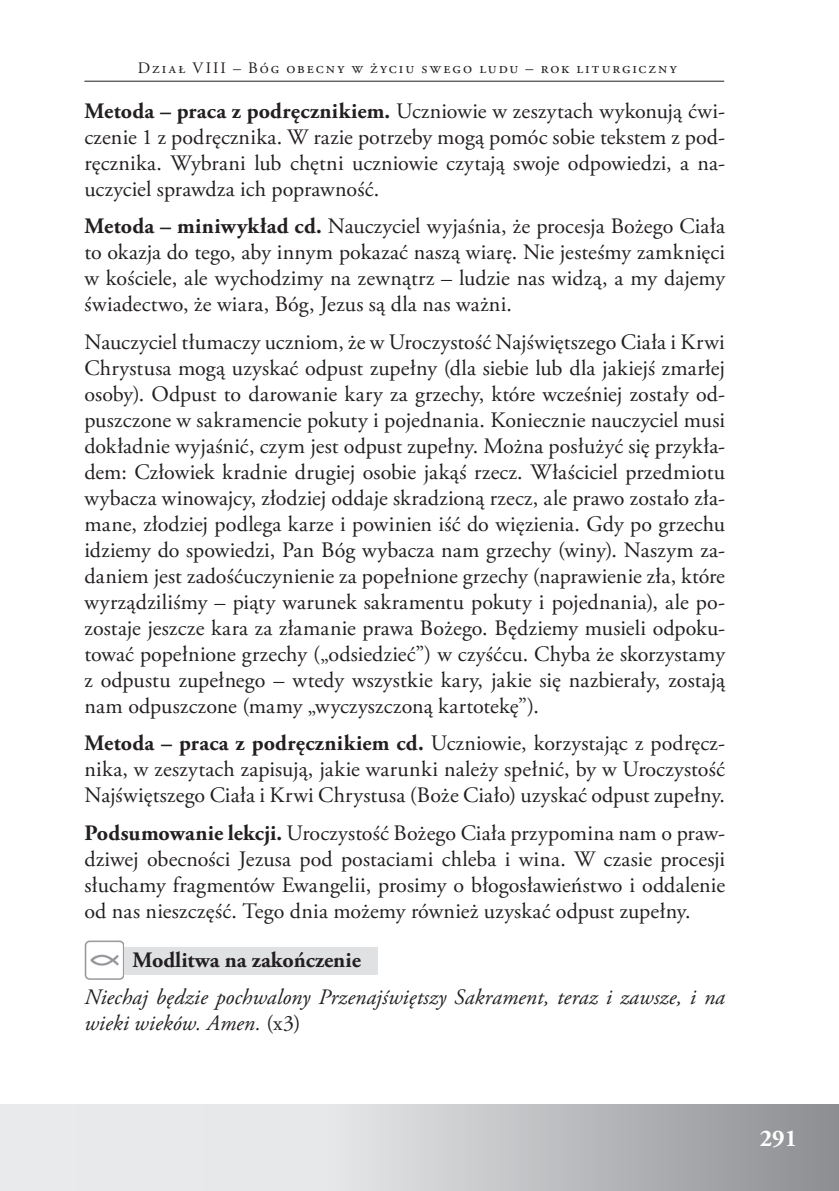
<style>
.page{position:relative;width:839px;height:1191px;background:#fff}
.page>*{position:absolute;margin:0;border:0;box-sizing:border-box;transform-origin:0 0}
.t1{font:700 24px "Adobe Garamond Pro";color:#fff}
.t2{font:22px/26px "Adobe Garamond Pro";letter-spacing:.01em;color:#231f20;text-align:justify}
.t3{font:italic 22px/26px "Adobe Garamond Pro";letter-spacing:.005em;color:#231f20}
.t4{font:700 22px "Adobe Garamond Pro";color:#231f20}
.t5{font:16px "Adobe Garamond Pro";letter-spacing:.125em;color:#231f20}
.s1{font-weight:700}
.s2{font-style:normal}
</style>
<div class="page">
<hr style="left:0;top:1104px;width:1px;height:86px;background:#e9eaeb">
<svg style="left:1px;top:1104px;width:838px;height:86px;background:#caccce"></svg>
<hr style="left:84px;top:81px;width:640px;height:1px;background:#231f20">
<div style="left:121px;top:946px;width:257px;height:28px;background:#e0e1e3"></div>
<img style="left:84px;top:940px;width:40px;height:40px">
<svg style="left:49px;top:1154px;width:11px;height:36px"></svg>
<p class="t5" style="left:138px;top:58px;width:541px">Dział VIII – Bóg obecny w życiu swego ludu – rok liturgiczny</p>
<p class="t2" style="left:84px;top:99px;width:642px"><span class="s1">Metoda – praca z podręcznikiem.</span> Uczniowie w zeszytach wykonują ćwi&shy;czenie 1 z podręcznika. W razie potrzeby mogą pomóc sobie tekstem z pod&shy;ręcznika. Wybrani lub chętni uczniowie czytają swoje odpowiedzi, a na&shy;uczyciel sprawdza ich poprawność.</p>
<p class="t2" style="left:84px;top:214px;width:642px"><span class="s1">Metoda – miniwykład cd.</span> Nauczyciel wyjaśnia, że procesja Bożego Ciała to okazja do tego, aby innym pokazać naszą wiarę. Nie jesteśmy zamknięci w kościele, ale wychodzimy na zewnątrz – ludzie nas widzą, a my dajemy świadectwo, że wiara, Bóg, Jezus są dla nas ważni.</p>
<p class="t2" style="left:84px;top:329px;width:642px">Nauczyciel tłumaczy uczniom, że w Uroczystość Najświętszego Ciała i Krwi Chrystusa mogą uzyskać odpust zupełny (dla siebie lub dla jakiejś zmarłej osoby). Odpust to darowanie kary za grzechy, które wcześniej zostały od&shy;puszczone w sakramencie pokuty i pojednania. Koniecznie nauczyciel musi dokładnie wyjaśnić, czym jest odpust zupełny. Można posłużyć się przykła&shy;dem: Człowiek kradnie drugiej osobie jakąś rzecz. Właściciel przedmiotu wybacza winowajcy, złodziej oddaje skradzioną rzecz, ale prawo zostało zła&shy;mane, złodziej podlega karze i powinien iść do więzienia. Gdy po grzechu idziemy do spowiedzi, Pan Bóg wybacza nam grzechy (winy). Naszym za&shy;daniem jest zadośćuczynienie za popełnione grzechy (naprawienie zła, które wyrządziliśmy – piąty warunek sakramentu pokuty i pojednania), ale po&shy;zostaje jeszcze kara za złamanie prawa Bożego. Będziemy musieli odpoku&shy;tować popełnione grzechy („odsiedzieć”) w czyśćcu. Chyba że skorzystamy z odpustu zupełnego – wtedy wszystkie kary, jakie się nazbierały, zostają nam odpuszczone (mamy „wyczyszczoną kartotekę”).</p>
<p class="t2" style="left:84px;top:731px;width:642px"><span class="s1">Metoda – praca z podręcznikiem cd.</span> Uczniowie, korzystając z podręcz&shy;nika, w zeszytach zapisują, jakie warunki należy spełnić, by w Uroczystość Najświętszego Ciała i Krwi Chrystusa (Boże Ciało) uzyskać odpust zupełny.</p>
<p class="t2" style="left:84px;top:820px;width:642px"><span class="s1">Podsumowanie lekcji.</span> Uroczystość Bożego Ciała przypomina nam o praw&shy;dziwej obecności Jezusa pod postaciami chleba i wina. W czasie procesji słuchamy fragmentów Ewangelii, prosimy o błogosławieństwo i oddalenie od nas nieszczęść. Tego dnia możemy również uzyskać odpust zupełny.</p>
<p class="t4" style="left:133px;top:946px;width:230px">Modlitwa na zakończenie</p>
<p class="t3" style="left:84px;top:984px;width:642px">Niechaj będzie pochwalony Przenajświętszy Sakrament, teraz i zawsze, i na wieki wieków. Amen. <span class="s2">(x3)</span></p>
<p class="t1" style="left:760px;top:1124px;width:39px">291</p>
</div>
